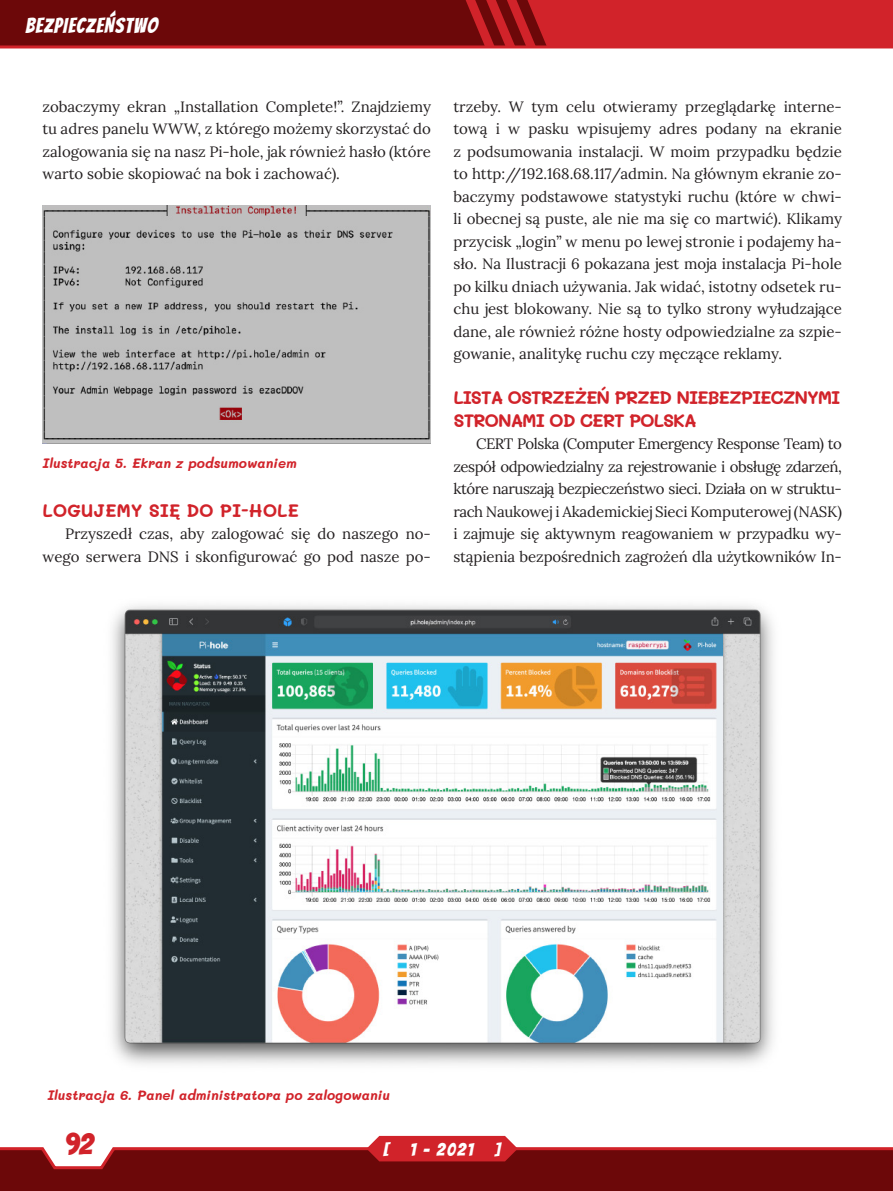
<style>
.page{position:relative;width:893px;height:1191px;background:#fff}
.page>*{position:absolute;margin:0;border:0;box-sizing:border-box;transform-origin:0 0}
.t1{font:30px "Bangers";color:#d1232a}
.t2{font:21px "Bangers";letter-spacing:.05em;color:#fff}
.t3{font:700 18px/22.5px "Mali";letter-spacing:-.06em;color:#d1232a}
.t4{font:700 18px "Mali";letter-spacing:-.01em;color:#d1232a}
.t5{font:18px "Bangers";color:#fff}
.Body_sA{font:15px/22.5px "Lora";color:#231f20;text-align:right}
.Body{font:15px/22.5px "Lora";letter-spacing:-.01em;color:#231f20;text-align:justify}
.Body_nIndent_sA{font:15px/22.5px "Lora";color:#231f20;text-align:justify}
.Podpisy_Rysunkow{font:italic 700 13.5px "Mali";color:#d1232a}
</style>
<div class="page">
<div style="left:547px;top:0;width:346px;height:45px;background:#d1232a"></div>
<svg style="left:0;top:0;width:547px;height:45px;background:#73090b"></svg>
<svg style="left:0;top:1135px;width:893px;height:56px"></svg>
<hr style="left:0;top:45px;width:893px;height:3px;background:#d1232a">
<img style="left:43px;top:205px;width:388px;height:238px">
<img style="left:112px;top:605px;width:661px;height:460px">
<h2 class="t2" style="left:26px;top:13px;width:133px">BEZPIECZEŃSTWO</h2>
<p class="Body_nIndent_sA" style="left:43px;top:94px;width:390px">zobaczymy ekran „Installation Complete!”. Znajdziemy tu adres panelu WWW, z którego możemy skorzystać do zalogowania się na nasz Pi-hole, jak również hasło (które warto sobie skopiować na bok i zachować).</p>
<p class="Podpisy_Rysunkow" style="left:43px;top:456px;width:256px">Ilustracja 5. Ekran z podsumowaniem</p>
<p class="t4" style="left:43px;top:500px;width:258px">LOGUJEMY SIĘ DO PI-HOLE</p>
<p class="Body_sA" style="left:43px;top:522px;width:390px">Przyszedł czas, aby zalogować się do naszego no&shy;wego serwera DNS i skonfigurować go pod nasze po-</p>
<p class="Body_sA" style="left:453px;top:94px;width:390px;text-align:justify">trzeby. W tym celu otwieramy przeglądarkę interne&shy;tową i w pasku wpisujemy adres podany na ekranie z podsumowania instalacji. W moim przypadku będzie to http://192.168.68.117/admin. Na głównym ekranie zo&shy;baczymy podstawowe statystyki ruchu (które w chwi&shy;li obecnej są puste, ale nie ma się co martwić). Klikamy przycisk „login” w menu po lewej stronie i podajemy ha&shy;sło. Na Ilustracji 6 pokazana jest moja instalacja Pi-hole po kilku dniach używania. Jak widać, istotny odsetek ru&shy;chu jest blokowany. Nie są to tylko strony wyłudzające dane, ale również różne hosty odpowiedzialne za szpie&shy;gowanie, analitykę ruchu czy męczące reklamy.</p>
<p class="t3" style="left:453px;top:387px;width:388px">LISTA OSTRZEŻEŃ PRZED NIEBEZPIECZNYMI<br>STRONAMI OD CERT POLSKA</p>
<p class="Body" style="left:453px;top:432px;width:390px;text-indent:22px">CERT Polska (Computer Emergency Response Team) to zespół odpowiedzialny za rejestrowanie i obsługę zdarzeń, które naruszają bezpieczeństwo sieci. Działa on w struktu&shy;rach Naukowej i Akademickiej Sieci Komputerowej (NASK) i zajmuje się aktywnym reagowaniem w przypadku wy&shy;stąpienia bezpośrednich zagrożeń dla użytkowników In-</p>
<p class="Podpisy_Rysunkow" style="left:47px;top:1087px;width:344px">Ilustracja 6. Panel administratora po zalogowaniu</p>
<h1 class="t1" style="left:64px;top:1127px;width:30px">92</h1>
<p class="t5" style="left:383px;top:1138px;width:119px">[ 1 - 2021 ]</p>
</div>
